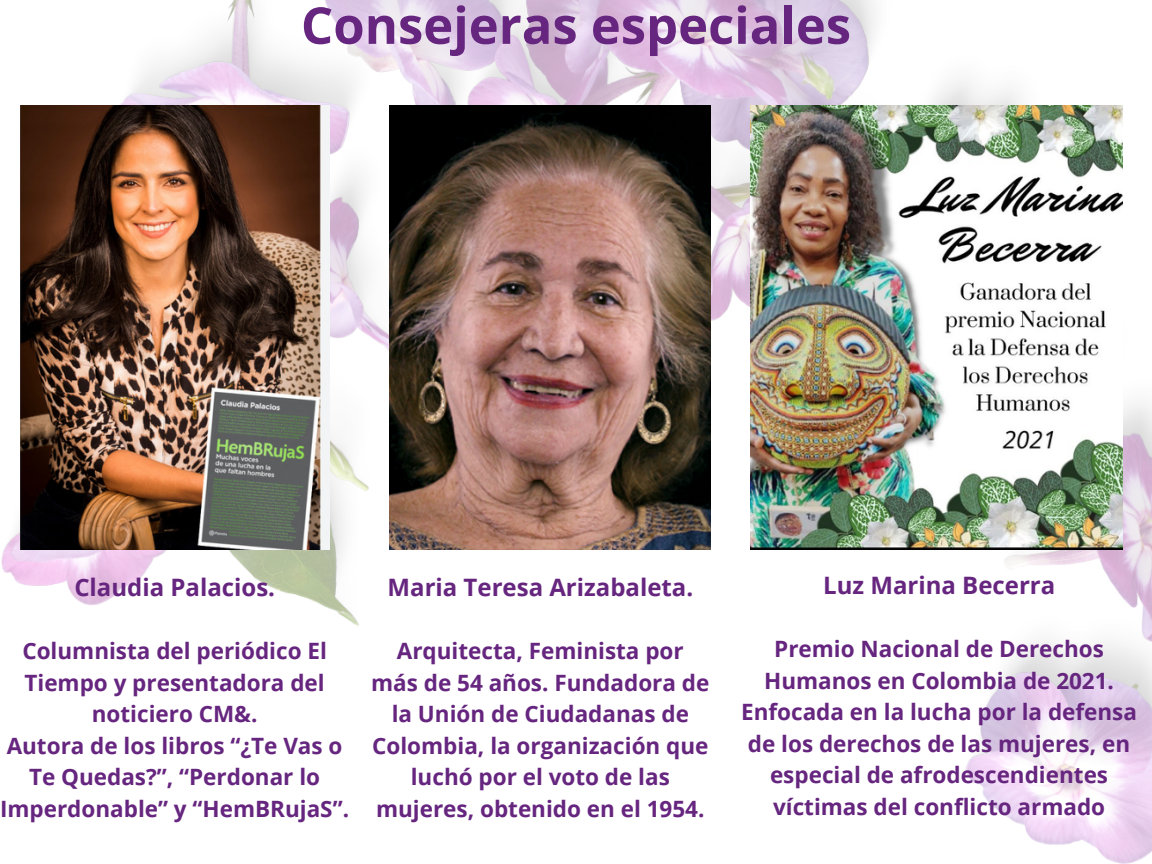
<style>
.page{position:relative;width:1152px;height:864px;background:#fff}
.page>*{position:absolute;margin:0;border:0;box-sizing:border-box;transform-origin:0 0}
.t1{font:700 50.7px "Open Sans";color:#66267f}
.t2{font:700 24px "Open Sans";color:#66267f}
.t3{font:700 22.5px/31.5px "Open Sans";color:#66267f;text-align:center}
</style>
<div class="page">
<img style="left:1px;top:0;width:1151px;height:864px">
<img style="left:390px;top:105px;width:320px;height:444px">
<img style="left:751px;top:105px;width:372px;height:444px">
<img style="left:20px;top:105px;width:309px;height:444px">
<h1 class="t1" style="left:301px;top:-10px;width:552px">Consejeras especiales</h1>
<p class="t2" style="left:74px;top:570px;width:202px">Claudia Palacios.</p>
<p class="t2" style="left:388px;top:570px;width:307px">Maria Teresa Arizabaleta.</p>
<p class="t2" style="left:823px;top:568px;width:234px">Luz Marina Becerra</p>
<p class="t3" style="left:0;top:635px;width:351px">Columnista del periódico El<br>Tiempo y presentadora del noticiero CM&amp;.<br>Autora de los libros “¿Te Vas o<br>Te Quedas?”, “Perdonar lo<br>Imperdonable” y “HemBRujaS”.</p>
<p class="t3" style="left:371px;top:635px;width:340px">Arquitecta, Feminista por más de 54 años. Fundadora de la Unión de Ciudadanas de<br>Colombia, la organización que luchó por el voto de las mujeres, obtenido en el 1954.</p>
<p class="t3" style="left:741px;top:633px;width:397px">Premio Nacional de Derechos<br>Humanos en Colombia de 2021.<br>Enfocada en la lucha por la defensa de los derechos de las mujeres, en especial de afrodescendientes víctimas del conflicto armado</p>
</div>
